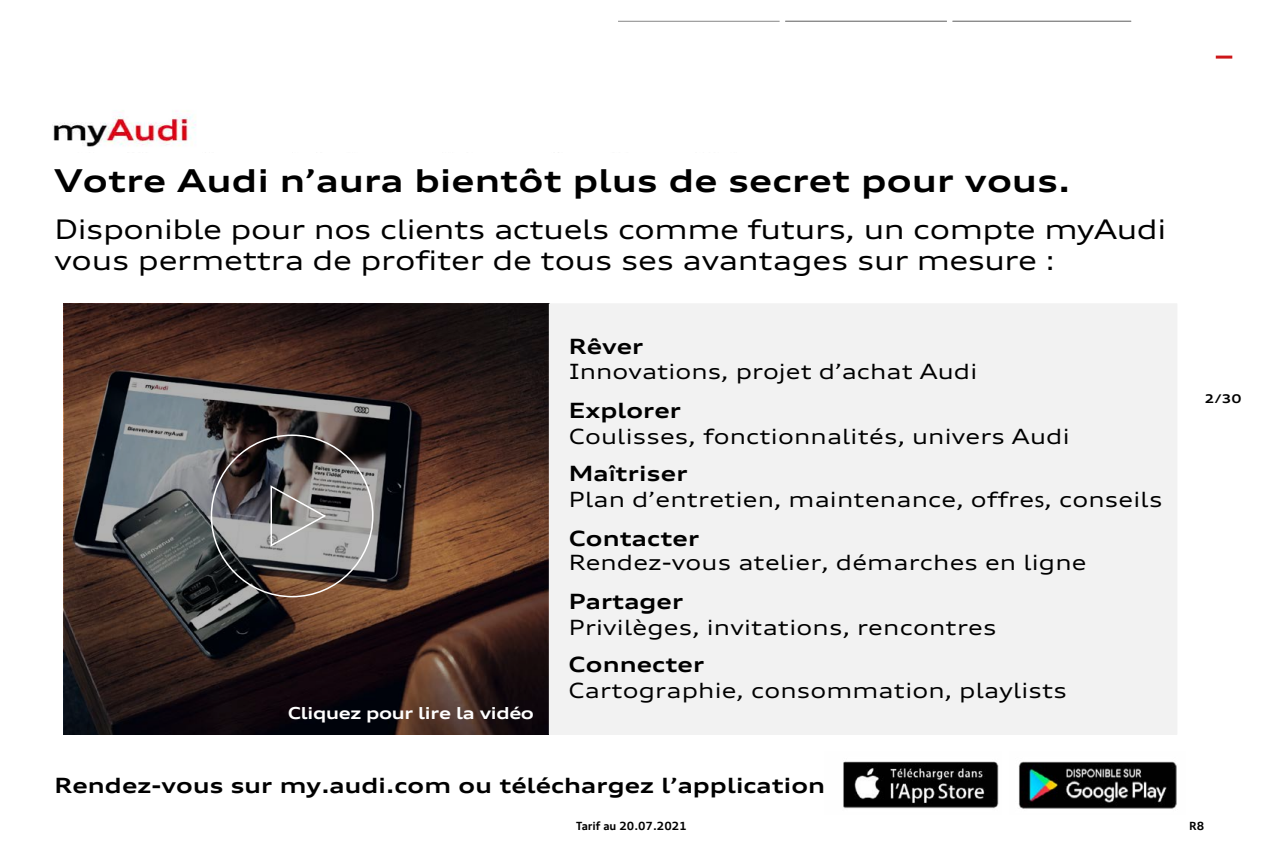
<style>
.page{position:relative;width:1263px;height:851px;background:#fff}
.page>*{position:absolute;margin:0;border:0;box-sizing:border-box;transform-origin:0 0}
.t1{font:700 expanded 31.5px "Audi Type";letter-spacing:.01em;color:#000}
.t2{font:expanded 27px/31.3px "Audi Type";letter-spacing:-.015em;color:#000}
.t3{font:expanded 21px/37px "Audi Type";letter-spacing:.01em;color:#000}
.t4{font:700 expanded 21px "Audi Type";letter-spacing:.005em;color:#000}
.t5{font:700 expanded 16.5px "Audi Type";letter-spacing:-.025em;color:#fff}
.t6{font:700 expanded 12px "Audi Type";color:#000}
.t7{font:700 11.25px "Audi Type";color:#000}
.s1{font-weight:700}
.s2{font-weight:700;font-stretch:normal}
.s3{font-stretch:normal}
</style>
<div class="page">
<hr style="left:618px;top:21px;width:162px;height:1px;background:#878787">
<hr style="left:785px;top:21px;width:162px;height:1px;background:#878787">
<hr style="left:952px;top:21px;width:179px;height:1px;background:#878787">
<hr style="left:1216px;top:56px;width:16px;height:3px;background:#cd1719">
<img style="left:52px;top:110px;width:144px;height:37px">
<div style="left:64px;top:304px;width:485px;height:430px;background:#000;opacity:.3"></div>
<div style="left:549px;top:304px;width:628px;height:430px;background:#f2f2f2"></div>
<img style="left:843px;top:761px;width:156px;height:48px">
<svg style="left:269px;top:484px;width:59px;height:64px"></svg>
<img style="left:1018px;top:761px;width:159px;height:48px">
<h1 class="t1" style="left:55px;top:161px;width:1017px">Votre Audi n’aura bientôt plus de secret pour vous.</h1>
<p class="t2" style="left:55px;top:213px;width:1113px">Disponible pour nos clients actuels comme futurs, un compte myAudi vous permettra de profiter de tous ses avantages sur mesure :</p>
<p class="t5" style="left:288px;top:702px;width:248px">Cliquez pour lire la vidéo</p>
<p class="t4" style="left:569px;top:333px;width:76px">Rêver</p>
<p class="t3" style="left:569px;top:353px;width:410px">Innovations, projet d’achat Audi</p>
<p class="t4" style="left:569px;top:398px;width:114px">Explorer</p>
<p class="t3" style="left:569px;top:417px;width:502px">Coulisses, fonctionnalités, univers Audi<br><span class="s1">Ma</span><span class="s2">î</span><span class="s1">triser</span></p>
<p class="t3" style="left:569px;top:479px;width:595px;line-height:39.3px">Plan d’entretien, maintenance, offre<span class="s3">s</span>, conseils<br><span class="s1">Contacter</span></p>
<p class="t3" style="left:569px;top:543px;width:519px">Rendez-vous atelier, démarches en ligne</p>
<p class="t4" style="left:569px;top:588px;width:116px">Partager</p>
<p class="t3" style="left:569px;top:608px;width:429px">Privilèges, invitations, rencontres</p>
<p class="t4" style="left:569px;top:651px;width:137px">Connecter</p>
<p class="t3" style="left:569px;top:671px;width:500px">Cartographie, consommation, playlists</p>
<p class="t4" style="left:55px;top:772px;width:772px">Rendez-vous sur my.audi.com ou téléchargez l’application</p>
<p class="t6" style="left:1204px;top:391px;width:39px">2/30</p>
<p class="t7" style="left:576px;top:818px;width:112px">Tarif au 20.07.2021</p>
<p class="t7" style="left:1189px;top:818px;width:16px">R8</p>
</div>
